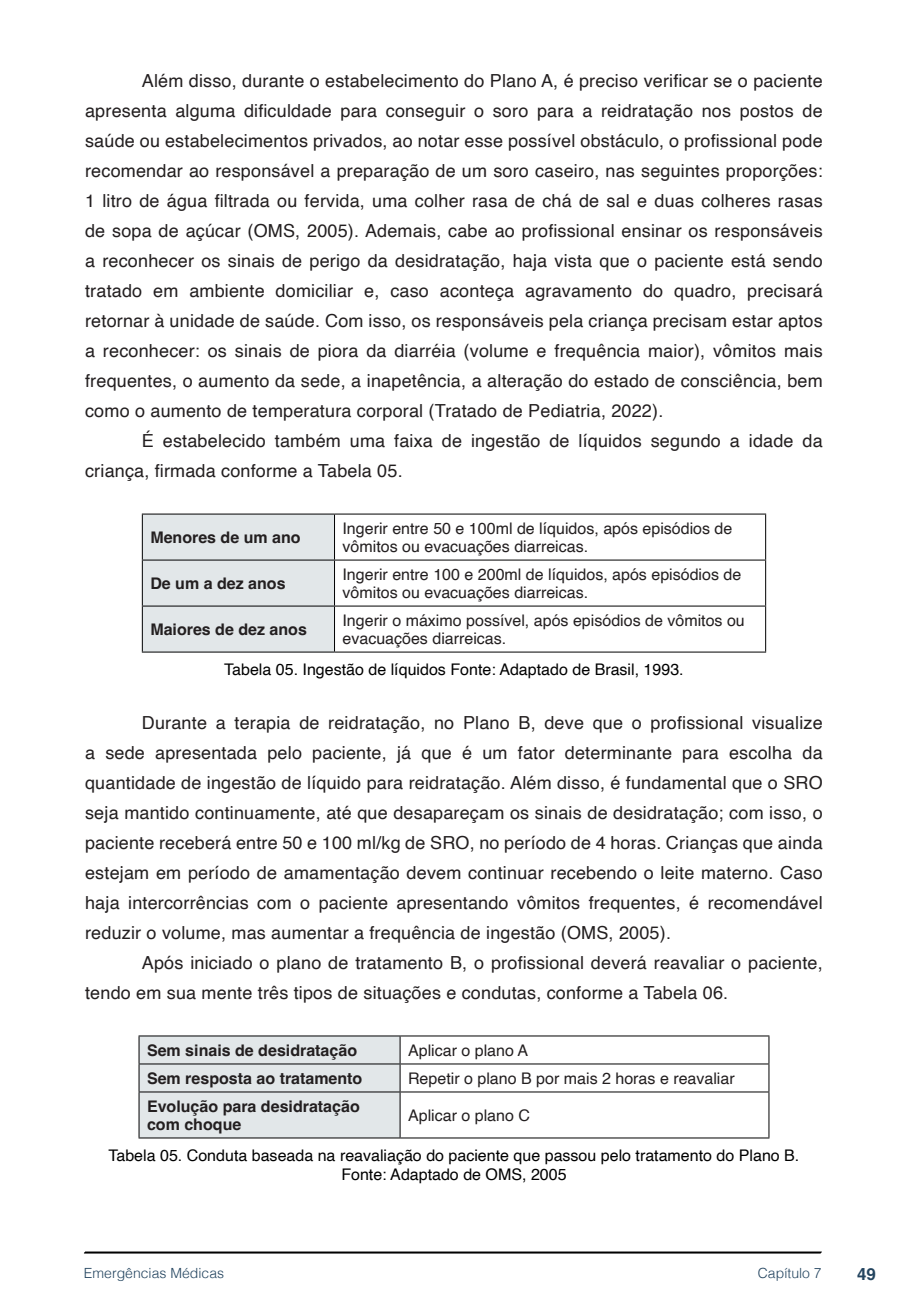
<style>
.page{position:relative;width:908px;height:1304px;background:#fff}
.page>*{position:absolute;margin:0;border:0;box-sizing:border-box;transform-origin:0 0}
.t1{font:18px/30px "Helvetica";letter-spacing:.01em;color:#231f20;text-align:justify}
.t2{font:700 16.8px "Helvetica";color:#23445f}
.t3{font:16px/18px "Helvetica";color:#231f20}
.t4{font:16px/19.2px "Helvetica";color:#000;text-align:center}
.t5{font:700 16px/18px "Helvetica";color:#231f20}
.t6{font:300 14px "Helvetica";color:#23445f}
</style>
<div class="page">
<svg style="left:84px;top:1251px;width:737px;height:3px;background:#515151"></svg>
<div style="left:143px;top:515px;width:191px;height:137px;background:#e2e7e9"></div>
<hr style="left:142px;top:514px;width:192px;height:1px;background:#000001">
<hr style="left:142px;top:515px;width:1px;height:45px;background:#000001">
<hr style="left:334px;top:514px;width:431px;height:1px;background:#000001">
<hr style="left:334px;top:515px;width:1px;height:45px;background:#000001">
<hr style="left:764px;top:515px;width:1px;height:45px;background:#000001">
<hr style="left:142px;top:560px;width:192px;height:1px;background:#000001">
<hr style="left:142px;top:561px;width:1px;height:45px;background:#000001">
<hr style="left:334px;top:560px;width:431px;height:1px;background:#000001">
<hr style="left:334px;top:561px;width:1px;height:45px;background:#000001">
<hr style="left:764px;top:561px;width:1px;height:45px;background:#000001">
<hr style="left:142px;top:606px;width:192px;height:1px;background:#000001">
<hr style="left:142px;top:607px;width:1px;height:45px;background:#000001">
<hr style="left:334px;top:606px;width:431px;height:1px;background:#000001">
<hr style="left:334px;top:607px;width:1px;height:45px;background:#000001">
<hr style="left:764px;top:607px;width:1px;height:45px;background:#000001">
<hr style="left:142px;top:652px;width:192px;height:1px;background:#000001">
<hr style="left:334px;top:652px;width:431px;height:1px;background:#000001">
<hr style="left:138px;top:1035px;width:262px;height:1px;background:#000001">
<hr style="left:400px;top:1035px;width:369px;height:1px;background:#000001">
<hr style="left:400px;top:1063px;width:369px;height:1px;background:#000001">
<hr style="left:400px;top:1091px;width:369px;height:1px;background:#000001">
<hr style="left:400px;top:1137px;width:369px;height:1px;background:#000001">
<div style="left:138px;top:1036px;width:262px;height:102px;background:#e2e7e9"></div>
<svg style="left:768px;top:1036px;width:1px;height:55px"></svg>
<hr style="left:399px;top:1092px;width:1px;height:45px;background:#000001">
<hr style="left:768px;top:1092px;width:1px;height:45px;background:#000001">
<p class="t1" style="left:85px;top:66px;width:738px;text-indent:57px">Além disso, durante o estabelecimento do Plano A, é preciso verificar se o paciente apresenta alguma dificuldade para conseguir o soro para a reidratação nos postos de saúde ou estabelecimentos privados, ao notar esse possível obstáculo, o profissional pode recomendar ao responsável a preparação de um soro caseiro, nas seguintes proporções:<br>1 litro de água filtrada ou fervida, uma colher rasa de chá de sal e duas colheres rasas de sopa de açúcar (OMS, 2005). Ademais, cabe ao profissional ensinar os responsáveis a reconhecer os sinais de perigo da desidratação, haja vista que o paciente está sendo tratado em ambiente domiciliar e, caso aconteça agravamento do quadro, precisará retornar à unidade de saúde. Com isso, os responsáveis pela criança precisam estar aptos a reconhecer: os sinais de piora da diarréia (volume e frequência maior), vômitos mais frequentes, o aumento da sede, a inapetência, a alteração do estado de consciência, bem como o aumento de temperatura corporal (Tratado de Pediatria, 2022).</p>
<p class="t1" style="left:85px;top:427px;width:738px;text-indent:57px">É estabelecido também uma faixa de ingestão de líquidos segundo a idade da criança, firmada conforme a Tabela 05.</p>
<p class="t5" style="left:150px;top:530px;width:152px">Menores de um ano</p>
<p class="t3" style="left:342px;top:520px;width:391px">Ingerir entre 50 e 100ml de líquidos, após episódios de vômitos ou evacuações diarreicas.</p>
<p class="t5" style="left:150px;top:576px;width:137px">De um a dez anos</p>
<p class="t3" style="left:342px;top:566px;width:400px">Ingerir entre 100 e 200ml de líquidos, após episódios de vômitos ou evacuações diarreicas.</p>
<p class="t5" style="left:150px;top:622px;width:158px">Maiores de dez anos</p>
<p class="t3" style="left:342px;top:612px;width:403px">Ingerir o máximo possível, após episódios de vômitos ou evacuações diarreicas.</p>
<p class="t4" style="left:224px;top:660px;width:460px">Tabela 05. Ingestão de líquidos Fonte: Adaptado de Brasil, 1993.</p>
<p class="t1" style="left:85px;top:708px;width:738px;text-indent:57px">Durante a terapia de reidratação, no Plano B, deve que o profissional visualize a sede apresentada pelo paciente, já que é um fator determinante para escolha da quantidade de ingestão de líquido para reidratação. Além disso, é fundamental que o SRO seja mantido continuamente, até que desapareçam os sinais de desidratação; com isso, o paciente receberá entre 50 e 100 ml/kg de SRO, no período de 4 horas. Crianças que ainda estejam em período de amamentação devem continuar recebendo o leite materno. Caso haja intercorrências com o paciente apresentando vômitos frequentes, é recomendável reduzir o volume, mas aumentar a frequência de ingestão (OMS, 2005).</p>
<p class="t1" style="left:85px;top:948px;width:738px;text-indent:57px">Após iniciado o plano de tratamento B, o profissional deverá reavaliar o paciente, tendo em sua mente três tipos de situações e condutas, conforme a Tabela 06.</p>
<p class="t5" style="left:147px;top:1043px;width:211px">Sem sinais de desidratação</p>
<p class="t3" style="left:408px;top:1042px;width:122px">Aplicar o plano A</p>
<p class="t5" style="left:147px;top:1071px;width:217px">Sem resposta ao tratamento</p>
<p class="t3" style="left:408px;top:1070px;width:328px">Repetir o plano B por mais 2 horas e reavaliar</p>
<p class="t5" style="left:147px;top:1099px;width:214px">Evolução para desidratação com choque</p>
<p class="t3" style="left:408px;top:1107px;width:123px">Aplicar o plano C</p>
<p class="t4" style="left:108px;top:1146px;width:692px">Tabela 05. Conduta baseada na reavaliação do paciente que passou pelo tratamento do Plano B.<br>Fonte: Adaptado de OMS, 2005</p>
<p class="t6" style="left:84px;top:1261px;width:142px">Emergências Médicas</p>
<p class="t6" style="left:757px;top:1261px;width:65px">Capítulo 7</p>
<p class="t2" style="left:856px;top:1264px;width:20px">49</p>
</div>
